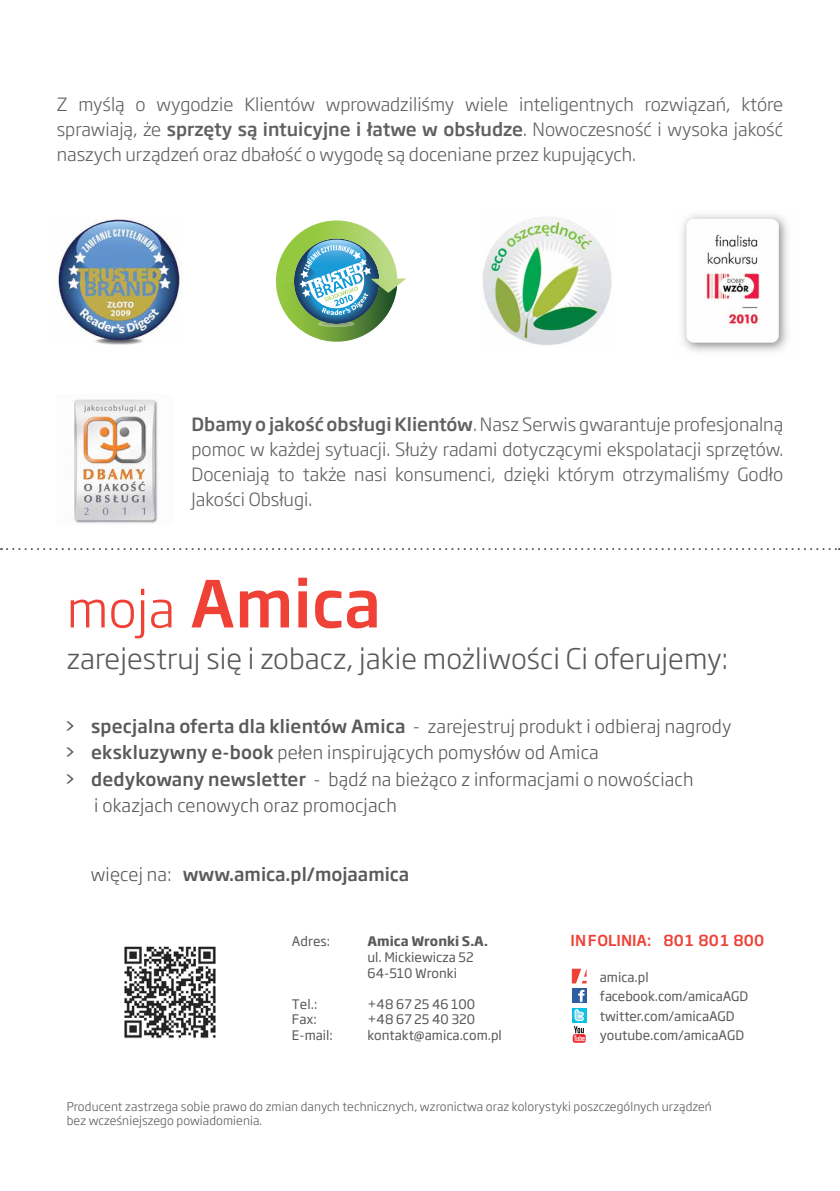
<style>
.page{position:relative;width:840px;height:1191px;background:#fff}
.page>*{position:absolute;margin:0;border:0;box-sizing:border-box;transform-origin:0 0}
.t1{font:500 64px "Soho Gothic Pro";color:#ef4136}
.t2{font:300 50px "Soho Gothic Pro";color:#ef4136}
.t3{font:300 28px "Soho Gothic Pro";letter-spacing:.005em;color:#58595b}
.t4{font:300 18px/25px "Soho Gothic Pro";color:#5f6062;text-align:justify}
.t5{font:300 18px "Soho Gothic Pro";letter-spacing:.01em;color:#58595b}
.t6{font:500 18px "Soho Gothic Pro";color:#58595b}
.t7{font:500 15px "Soho Gothic Pro";color:#ef4136}
.t8{font:13px/15.6px "Soho Gothic Pro";color:#58595b}
.t9{font:700 13px "Soho Gothic Pro";color:#58595b}
.t10{font:300 12px/14.4px "Soho Gothic Pro";letter-spacing:.01em;color:#58595b}
.s1{font-weight:500}
.s2{font-weight:400}
.s3{font-weight:300}
</style>
<div class="page">
<svg style="left:571px;top:968px;width:15px;height:15px"></svg>
<div style="left:571px;top:988px;width:15px;height:15px;background:#2e5ea2"></div>
<svg style="left:578px;top:990px;width:6px;height:12px"></svg>
<div style="left:571px;top:1007px;width:15px;height:15px;background:#0ac1e6"></div>
<svg style="left:572px;top:1009px;width:13px;height:33px"></svg>
<svg style="left:1px;top:548px;width:838px;height:2px"></svg>
<svg style="left:276px;top:220px;width:130px;height:107px"></svg>
<img style="left:682px;top:215px;width:106px;height:137px">
<img style="left:57px;top:219px;width:124px;height:126px">
<img style="left:482px;top:214px;width:130px;height:131px">
<img style="left:74px;top:399px;width:84px;height:125px">
<img style="left:124px;top:946px;width:92px;height:93px">
<p class="t4" style="left:57px;top:91px;width:727px">Z myślą o wygodzie Klientów wprowadziliśmy wiele inteligentnych rozwiązań, które sprawiają, że <span class="s1">sprzęty są intuicyjne i łatwe w obsłudze</span>. Nowoczesność i wysoka jakość naszych urządzeń oraz dbałość o wygodę są doceniane przez kupujących.</p>
<p class="t4" style="left:191px;top:411px;width:593px"><span class="s1">Dbamy o jakość obsługi Klientów</span>. Nasz Serwis gwarantuje profesjonalną pomoc w każdej sytuacji. Służy radami dotyczącymi ekspolatacji sprzętów.<br>Doceniają to także nasi konsumenci, dzięki którym otrzymaliśmy Godło Jakości Obsługi.</p>
<h2 class="t2" style="left:67px;top:570px;width:110px">moja</h2>
<h1 class="t1" style="left:190px;top:553px;width:192px">Amica</h1>
<h3 class="t3" style="left:67px;top:637px;width:662px">zarejestruj się i zobacz, jakie możliwości Ci oferujemy:</h3>
<p class="t5" style="left:64px;top:713px;width:668px"><span class="s2">&gt;</span> <span class="s1">specjalna oferta dla klientów Amica</span> - zarejestruj produkt i odbieraj nagrody</p>
<p class="t5" style="left:64px;top:739px;width:536px"><span class="s2">&gt;</span> <span class="s1">ekskluzywny e-book</span> pełen inspirujących pomysłów od Amica</p>
<p class="t5" style="left:64px;top:765px;width:631px"><span class="s2">&gt;</span> <span class="s1">dedykowany newsletter</span> - bądź na bieżąco z informacjami o nowościach</p>
<p class="t5" style="left:94px;top:791px;width:304px">i okazjach cenowych oraz promocjach</p>
<p class="t6" style="left:91px;top:860px;width:320px"><span class="s3">więcej na:</span> www.amica.pl/mojaamica</p>
<p class="t8" style="left:292px;top:933px;width:40px">adres:</p>
<p class="t8" style="left:292px;top:995px;width:42px">tel.:<br>Fax: e-mail:</p>
<p class="t9" style="left:367px;top:931px;width:122px">Amica Wronki S.A.</p>
<p class="t7" style="left:570px;top:929px;width:195px">INFOLINIA: 801 801 800</p>
<p class="t8" style="left:367px;top:948px;width:108px">ul. mickiewicza 52<br>64-510 wronki</p>
<p class="t8" style="left:367px;top:995px;width:136px">+48 67 25 46 100 +48 67 25 40 320 kontakt@amica.com.pl</p>
<p class="t8" style="left:599px;top:966px;width:150px;line-height:19.6px">amica.pl facebook.com/amicaaGD twitter.com/amicaaGD youtube.com/amicaaGD</p>
<p class="t10" style="left:67px;top:1098px;width:646px">Producent zastrzega sobie prawo do zmian danych technicznych, wzronictwa oraz kolorystyki poszczególnych urządzeń bez wcześniejszego powiadomienia.</p>
</div>
